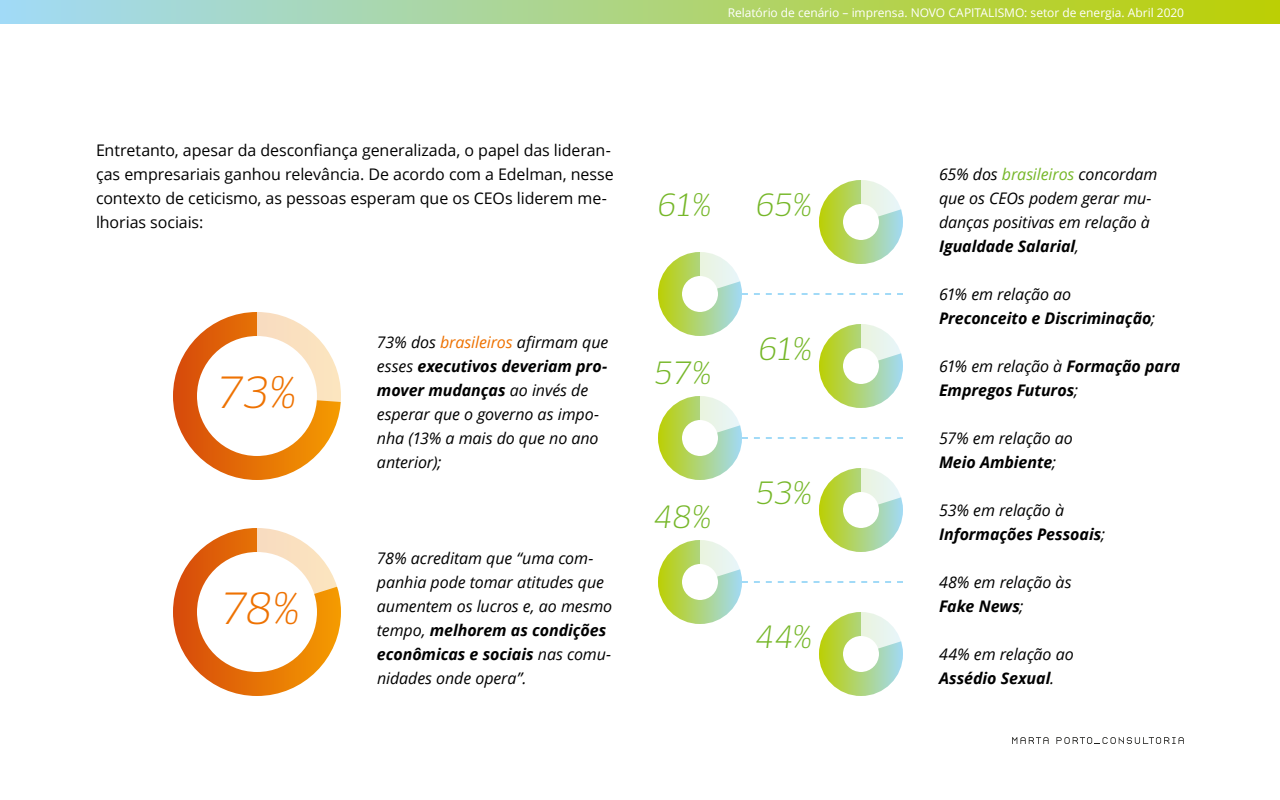
<style>
.page{position:relative;width:1280px;height:800px;background:#fff}
.page>*{position:absolute;margin:0;border:0;box-sizing:border-box;transform-origin:0 0}
.t1{font:italic 42px "Clan OT";color:#ee7202}
.t2{font:italic 30px "Clan OT";letter-spacing:-.055em;color:#76b729}
.t3{font:italic 16px/24px "Open Sans";letter-spacing:-.005em;color:#000}
.t4{font:16px/24px "Open Sans";letter-spacing:-.005em;color:#000}
.t5{font:italic 700 16px/24px "Open Sans";letter-spacing:-.005em;color:#000}
.t6{font:12px "Open Sans";letter-spacing:-.005em;color:#fff}
.s1{color:#ee7202}
.s2{font-weight:700}
.s3{color:#76b729}
.s4{font-weight:400}
</style>
<div class="page">
<svg style="left:1012px;top:737px;width:37px;height:7px"></svg>
<svg style="left:1056px;top:737px;width:128px;height:7px"></svg>
<div style="left:0;top:0;width:1280px;height:24px;background:linear-gradient(to right,#a1daf7,#bccf04)"></div>
<div style="left:173px;top:312px;width:168px;height:168px;border:24px solid #fff;border-radius:50%"></div>
<div style="left:173px;top:528px;width:168px;height:168px;border:24px solid #fff;border-radius:50%"></div>
<svg style="left:257px;top:312px;width:84px;height:90px"></svg>
<div style="left:658px;top:252px;width:84px;height:84px;border:24px solid #fff;border-radius:50%"></div>
<div style="left:819px;top:324px;width:84px;height:84px;border:24px solid #fff;border-radius:50%"></div>
<svg style="left:861px;top:324px;width:42px;height:42px"></svg>
<div style="left:658px;top:396px;width:84px;height:84px;border:24px solid #fff;border-radius:50%"></div>
<div style="left:819px;top:468px;width:84px;height:84px;border:24px solid #fff;border-radius:50%"></div>
<svg style="left:861px;top:468px;width:42px;height:42px"></svg>
<div style="left:658px;top:540px;width:84px;height:84px;border:24px solid #fff;border-radius:50%"></div>
<div style="left:819px;top:612px;width:84px;height:84px;border:24px solid #fff;border-radius:50%"></div>
<svg style="left:861px;top:612px;width:42px;height:42px"></svg>
<div style="left:819px;top:180px;width:84px;height:84px;border:24px solid #fff;border-radius:50%"></div>
<svg style="left:861px;top:180px;width:42px;height:42px"></svg>
<svg style="left:700px;top:540px;width:203px;height:43px"></svg>
<svg style="left:700px;top:396px;width:203px;height:43px"></svg>
<svg style="left:700px;top:252px;width:203px;height:43px"></svg>
<svg style="left:257px;top:528px;width:84px;height:84px"></svg>
<p class="t6" style="left:728px;top:5px;width:458px">Relatório de cenário – imprensa. NOVO CAPITALISMO: setor de energia. Abril 2020</p>
<p class="t4" style="left:96px;top:138px;width:519px">Entretanto, apesar da desconfiança generalizada, o papel das lideran&shy;ças empresariais ganhou relevância. De acordo com a Edelman, nesse contexto de ceticismo, as pessoas esperam que os CEOs liderem me&shy;lhorias sociais:</p>
<h2 class="t2" style="left:658px;top:187px;width:56px">61%</h2>
<h1 class="t1" style="left:216px;top:367px;width:83px">73%</h1>
<h1 class="t1" style="left:220px;top:583px;width:82px">78%</h1>
<p class="t3" style="left:377px;top:330px;width:233px">73% dos <span class="s1">brasileiros</span> afirmam que esses <span class="s2">executivos deveriam pro&shy;mover mudanças</span> ao invés de esperar que o governo as impo&shy;nha (13% a mais do que no ano anterior);</p>
<p class="t3" style="left:377px;top:546px;width:237px">78% acreditam que “uma com&shy;panhia pode tomar atitudes que aumentem os lucros e, ao mesmo tempo, <span class="s2">melhorem as condições econômicas e sociais</span> nas comu&shy;nidades onde opera”.</p>
<h2 class="t2" style="left:654px;top:355px;width:60px">57%</h2>
<h2 class="t2" style="left:653px;top:499px;width:60px">48%</h2>
<h2 class="t2" style="left:756px;top:187px;width:59px">65%</h2>
<h2 class="t2" style="left:758px;top:331px;width:56px">61%</h2>
<h2 class="t2" style="left:755px;top:475px;width:59px">53%</h2>
<h2 class="t2" style="left:755px;top:619px;width:60px">44%</h2>
<p class="t3" style="left:939px;top:162px;width:220px">65% dos <span class="s3">brasileiros</span> concordam que os CEOs podem gerar mu&shy;danças positivas em relação à<br><span class="s2">Igualdade Salarial</span>,</p>
<p class="t5" style="left:939px;top:282px;width:218px"><span class="s4">61% em relação ao<br></span>Preconceito e Discriminação<span class="s4">;</span></p>
<p class="t5" style="left:939px;top:354px;width:243px"><span class="s4">61% em relação à</span> Formação para<br>Empregos Futuros<span class="s4">;</span></p>
<p class="t3" style="left:939px;top:426px;width:135px">57% em relação ao<br><span class="s2">Meio Ambiente</span>;</p>
<p class="t5" style="left:939px;top:498px;width:168px"><span class="s4">53% em relação à<br></span>Informações Pessoais<span class="s4">;</span></p>
<p class="t3" style="left:939px;top:570px;width:134px">48% em relação às<br><span class="s2">Fake News</span>;</p>
<p class="t3" style="left:939px;top:642px;width:136px">44% em relação ao<br><span class="s2">Assédio Sexual</span>.</p>
</div>
